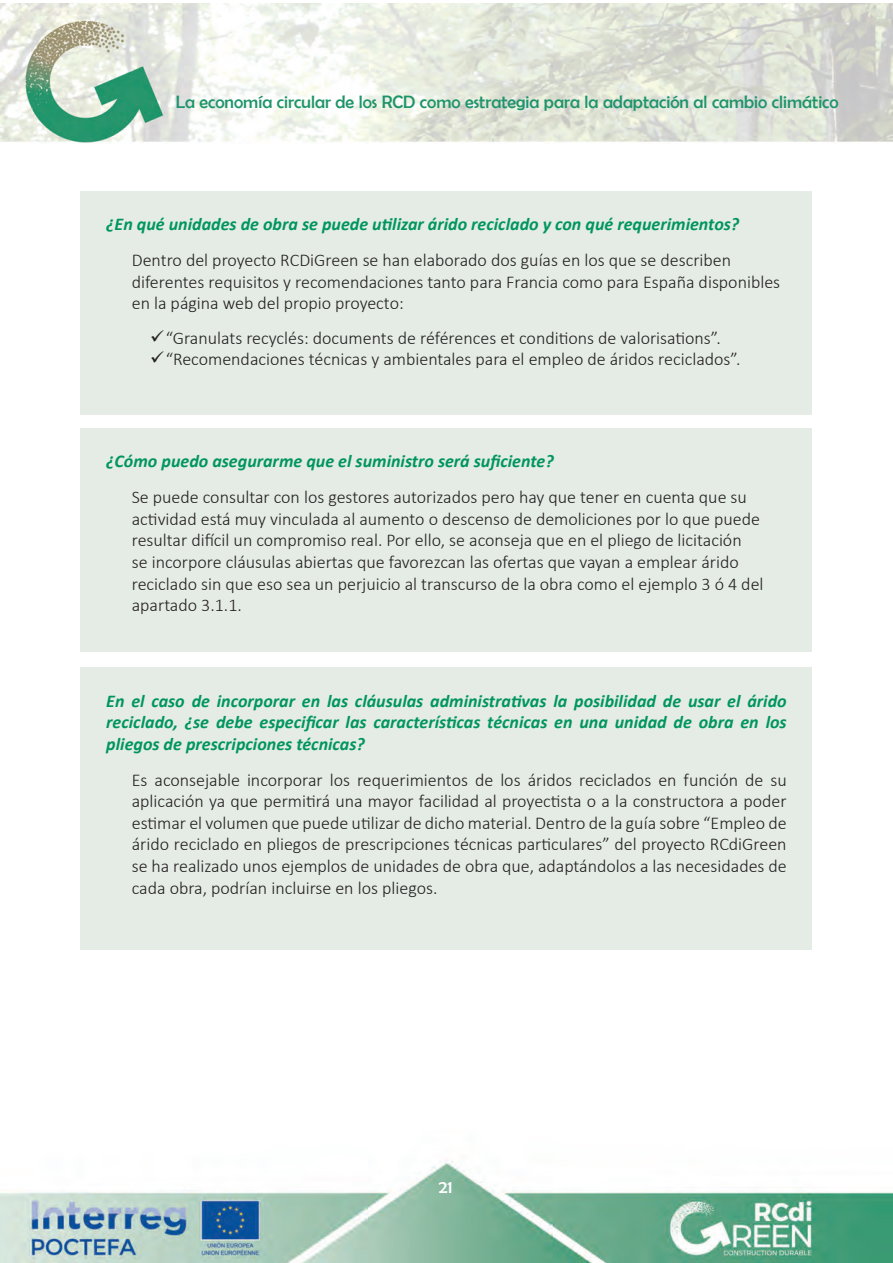
<style>
.page{position:relative;width:893px;height:1263px;background:#fff}
.page>*{position:absolute;margin:0;border:0;box-sizing:border-box;transform-origin:0 0}
.RESPUESTAS{font:300 18px/21.6px "Calibri";color:#231f20}
.PREGUNTAS_VERDES{font:italic 700 18px/21.6px "Calibri";color:#00955f;text-align:justify}
.t1{font:18px "Berlin Sans FB";color:#1e946b}
.t2{font:18px "Berlin Sans FB";color:#fff}
</style>
<div class="page">
<div style="left:81px;top:191px;width:731px;height:224px;background:#e4ece5"></div>
<div style="left:81px;top:428px;width:731px;height:224px;background:#e4ece5"></div>
<div style="left:81px;top:668px;width:731px;height:282px;background:#e4ece5"></div>
<img style="left:0;top:3px;width:893px;height:140px">
<img style="left:0;top:1160px;width:893px;height:103px">
<p class="t1" style="left:176px;top:91px;width:664px">La economía circular de los RCD como estrategia para la adaptación al cambio climático</p>
<p class="PREGUNTAS_VERDES" style="left:106px;top:213px;width:634px">¿En qué unidades de obra se puede utilizar árido reciclado y con qué requerimientos?</p>
<p class="RESPUESTAS" style="left:132px;top:249px;width:650px">Dentro del proyecto RCDiGreen se han elaborado dos guías en los que se describen diferentes requisitos y recomendaciones tanto para Francia como para España disponibles en la página web del propio proyecto:</p>
<p class="RESPUESTAS" style="left:150px;top:327px;width:572px">✓“Granulats recyclés: documents de références et conditions de valorisations”.</p>
<p class="RESPUESTAS" style="left:150px;top:348px;width:592px">✓“Recomendaciones técnicas y ambientales para el empleo de áridos reciclados”.</p>
<p class="PREGUNTAS_VERDES" style="left:106px;top:450px;width:449px">¿Cómo puedo asegurarme que el suministro será suficiente?</p>
<p class="RESPUESTAS" style="left:132px;top:486px;width:633px">Se puede consultar con los gestores autorizados pero hay que tener en cuenta que su actividad está muy vinculada al aumento o descenso de demoliciones por lo que puede resultar difícil un compromiso real. Por ello, se aconseja que en el pliego de licitación<br>se incorpore cláusulas abiertas que favorezcan las ofertas que vayan a emplear árido reciclado sin que eso sea un perjuicio al transcurso de la obra como el ejemplo 3 ó 4 del apartado 3.1.1.</p>
<p class="PREGUNTAS_VERDES" style="left:106px;top:689px;width:682px">En el caso de incorporar en las cláusulas administrativas la posibilidad de usar el árido reciclado, ¿se debe especificar las características técnicas en una unidad de obra en los pliegos de prescripciones técnicas?</p>
<p class="RESPUESTAS" style="left:132px;top:768px;width:656px;text-align:justify">Es aconsejable incorporar los requerimientos de los áridos reciclados en función de su aplicación ya que permitirá una mayor facilidad al proyectista o a la constructora a poder estimar el volumen que puede utilizar de dicho material. Dentro de la guía sobre “Empleo de árido reciclado en pliegos de prescripciones técnicas particulares” del proyecto RCdiGreen se ha realizado unos ejemplos de unidades de obra que, adaptándolos a las necesidades de cada obra, podrían incluirse en los pliegos.</p>
<p class="t2" style="left:439px;top:1177px;width:15px">21</p>
</div>
